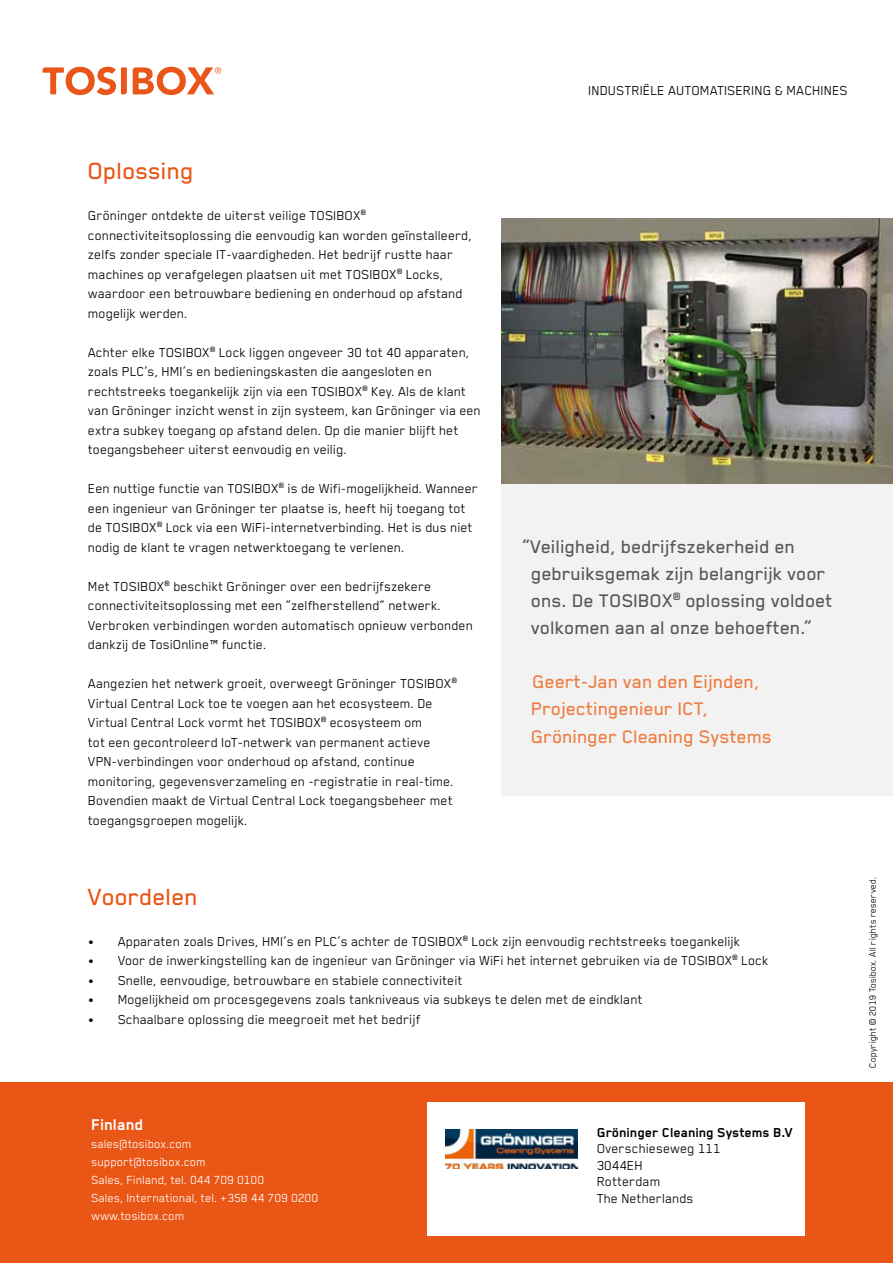
<style>
.page{position:relative;width:893px;height:1263px;background:#fff}
.page>*{position:absolute;margin:0;border:0;box-sizing:border-box;transform-origin:0 0}
.t1{font:500 27px "Blender";color:#ea5616}
.t2{font:500 21px/27px "Blender";color:#575756}
.t3{font:500 21px/27px "Blender";color:#ef7c41}
.t4{font:700 18px "Blender";color:#fff}
.t5{font:15px/19.5px "Blender";color:#000}
.t6{font:700 15px "Blender";color:#000}
.t7{font:13.5px/18px "Blender";color:#fff}
.t8{font:10.5px "Blender";color:#000}
</style>
<div class="page">
<div style="left:0;top:1082px;width:893px;height:181px;background:#ea5616"></div>
<div style="left:427px;top:1102px;width:378px;height:134px;background:#fff"></div>
<svg style="left:43px;top:67px;width:178px;height:28px"></svg>
<div style="left:502px;top:483px;width:391px;height:313px;background:#f2f2f2"></div>
<img style="left:446px;top:1130px;width:132px;height:38px">
<img style="left:502px;top:218px;width:391px;height:265px">
<p class="t5" style="left:589px;top:80px;width:261px">INDUSTRIËLE AUTOMATISERING &amp; MACHINES</p>
<h1 class="t1" style="left:88px;top:156px;width:108px">Oplossing</h1>
<p class="t5" style="left:88px;top:205px;width:385px">Gröninger ontdekte de uiterst veilige TOSIBOX<sup>® </sup>connectiviteitsoplossing die eenvoudig kan worden geïnstalleerd, zelfs zonder speciale IT-vaardigheden. Het bedrijf rustte haar machines op verafgelegen plaatsen uit met TOSIBOX<sup>®</sup> Locks, waardoor een betrouwbare bediening en onderhoud op afstand mogelijk werden.</p>
<p class="t5" style="left:88px;top:342px;width:394px">Achter elke TOSIBOX<sup>®</sup> Lock liggen ongeveer 30 tot 40 apparaten, zoals PLC’s, HMI’s en bedieningskasten die aangesloten en rechtstreeks toegankelijk zijn via een TOSIBOX<sup>®</sup> Key. Als de klant van Gröninger inzicht wenst in zijn systeem, kan Gröninger via een extra subkey toegang op afstand delen. Op die manier blijft het toegangsbeheer uiterst eenvoudig en veilig.</p>
<p class="t5" style="left:88px;top:478px;width:391px">Een nuttige functie van TOSIBOX<sup>®</sup> is de Wifi-mogelijkheid. Wanneer een ingenieur van Gröninger ter plaatse is, heeft hij toegang tot de TOSIBOX<sup>®</sup> Lock via een WiFi-internetverbinding. Het is dus niet nodig de klant te vragen netwerktoegang te verlenen.</p>
<p class="t5" style="left:88px;top:576px;width:386px">Met TOSIBOX<sup>®</sup> beschikt Gröninger over een bedrijfszekere connectiviteitsoplossing met een “zelfherstellend” netwerk.<br>Verbroken verbindingen worden automatisch opnieuw verbonden dankzij de TosiOnline™ functie.</p>
<p class="t5" style="left:88px;top:673px;width:370px">Aangezien het netwerk groeit, overweegt Gröninger TOSIBOX<sup>® </sup>Virtual Central Lock toe te voegen aan het ecosysteem. De Virtual Central Lock vormt het TOSIBOX<sup>®</sup> ecosysteem om<br>tot een gecontroleerd IoT-netwerk van permanent actieve VPN-verbindingen voor onderhoud op afstand, continue monitoring, gegevensverzameling en -registratie in real-time.<br>Bovendien maakt de Virtual Central Lock toegangsbeheer met toegangsgroepen mogelijk.</p>
<h2 class="t2" style="left:531px;top:533px;width:303px;text-indent:-9px">“Veiligheid, bedrijfszekerheid en gebruiksgemak zijn belangrijk voor ons. De TOSIBOX<sup>®</sup> oplossing voldoet volkomen aan al onze behoeften.”</h2>
<h2 class="t3" style="left:531px;top:668px;width:242px">Geert-Jan van den Eijnden,<br>Projectingenieur ICT,<br>Gröninger Cleaning Systems</h2>
<h1 class="t1" style="left:88px;top:882px;width:112px">Voordelen</h1>
<p class="t5" style="left:88px;top:931px;width:654px">• Apparaten zoals Drives, HMI’s en PLC’s achter de TOSIBOX<sup>®</sup> Lock zijn eenvoudig rechtstreeks toegankelijk</p>
<p class="t5" style="left:88px;top:951px;width:682px">• Voor de inwerkingstelling kan de ingenieur van Gröninger via WiFi het internet gebruiken via de TOSIBOX<sup>®</sup> Lock</p>
<p class="t5" style="left:88px;top:970px;width:376px">• Snelle, eenvoudige, betrouwbare en stabiele connectiviteit</p>
<p class="t5" style="left:88px;top:990px;width:556px">• Mogelijkheid om procesgegevens zoals tankniveaus via subkeys te delen met de eindklant</p>
<p class="t5" style="left:88px;top:1009px;width:334px">• Schaalbare oplossing die meegroeit met het bedrijf</p>
<p class="t4" style="left:91px;top:1115px;width:54px">Finland</p>
<p class="t7" style="left:91px;top:1135px;width:229px">sales@tosibox.com<br>support@tosibox.com<br>Sales, Finland, tel. 044 709 0100<br>Sales, International, tel. +358 44 709 0200 www.tosibox.com</p>
<p class="t6" style="left:597px;top:1124px;width:197px">Gröninger Cleaning Systems B.V</p>
<p class="t5" style="left:597px;top:1140px;width:125px;line-height:16.5px">Overschieseweg 111<br>3044EH<br>Rotterdam<br>The Netherlands</p>
<p class="t8" style="left:867px;top:1068px;width:193px;rotate:-90deg">Copyright © 2019 Tosibox. All rights reserved.</p>
</div>
